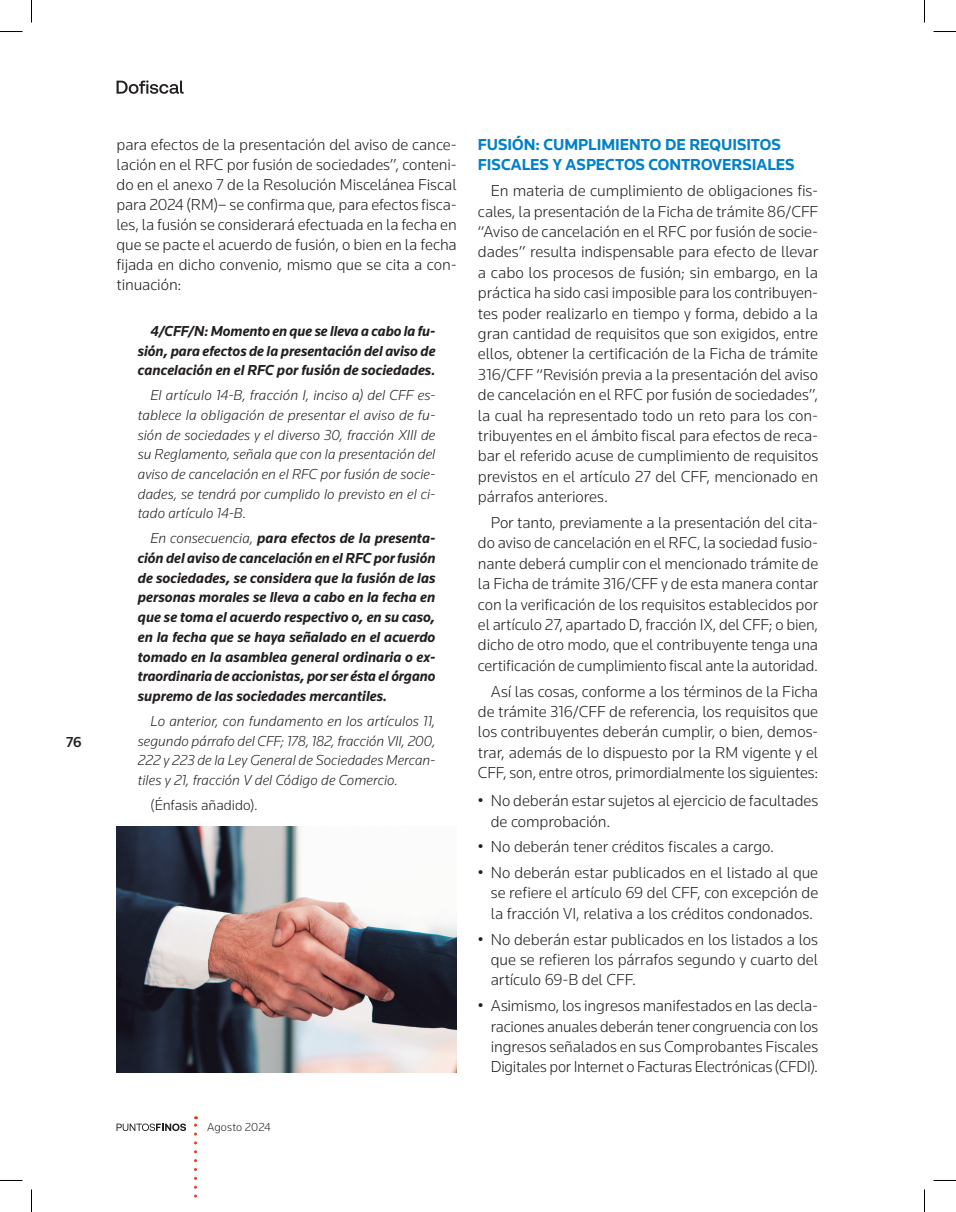
<style>
.page{position:relative;width:956px;height:1212px;background:#fff}
.page>*{position:absolute;margin:0;border:0;box-sizing:border-box;transform-origin:0 0}
.a_parrafo{font:300 16.5px/20.4px "Knowledge";letter-spacing:-.005em;color:#231f20;text-align:justify}
.a_titulo_rubrica{font:700 16.5px/20.4px "Knowledge";letter-spacing:-.005em;color:#0081c7}
.a_cita{font:italic 700 15px/19.6px "Knowledge";color:#231f20;text-align:justify}
.a_cita-2{font:italic 300 15px/19.6px "Knowledge";color:#231f20;text-align:justify}
.a_cita-3{font:300 15px "Knowledge";letter-spacing:-.005em;color:#231f20}
.t1{font:500 15px "Knowledge";color:#231f20}
.t2{font:300 12px "Knowledge";letter-spacing:.005em;color:#231f20}
.s1{font-weight:300}
</style>
<div class="page">
<svg style="left:117px;top:1123px;width:69px;height:7px"></svg>
<svg style="left:194px;top:1116px;width:3px;height:79px"></svg>
<svg style="left:117px;top:80px;width:67px;height:14px"></svg>
<img style="left:117px;top:826px;width:340px;height:245px">
<svg style="left:0;top:31px;width:22px;height:1px"></svg>
<svg style="left:933px;top:31px;width:23px;height:1px"></svg>
<svg style="left:31px;top:0;width:1px;height:22px"></svg>
<svg style="left:31px;top:1189px;width:1px;height:22px"></svg>
<svg style="left:924px;top:0;width:1px;height:22px"></svg>
<svg style="left:924px;top:1189px;width:1px;height:22px"></svg>
<p class="t1" style="left:66px;top:732px;width:17px">76</p>
<p class="a_parrafo" style="left:117px;top:134px;width:342px;line-height:20px">para efectos de la presentación del aviso de cance&shy;lación en el RFC por fusión de sociedades”, conteni&shy;do en el anexo 7 de la Resolución Miscelánea Fiscal para 2024 (RM)– se confirma que, para efectos fisca&shy;les, la fusión se considerará efectuada en la fecha en que se pacte el acuerdo de fusión, o bien en la fecha fijada en dicho convenio, mismo que se cita a con&shy;tinuación:</p>
<p class="a_cita" style="left:138px;top:321px;width:299px;text-indent:13px">4/CFF/N: Momento en que se lleva a cabo la fu&shy;sión, para efectos de la presentación del aviso de cancelación en el RFC por fusión de sociedades.</p>
<p class="a_cita-2" style="left:138px;top:385px;width:299px;text-indent:13px">El artículo 14-B, fracción I, inciso a) del CFF es&shy;tablece la obligación de presentar el aviso de fu&shy;sión de sociedades y el diverso 30, fracción XIII de su Reglamento, señala que con la presentación del aviso de cancelación en el RFC por fusión de socie&shy;dades, se tendrá por cumplido lo previsto en el ci&shy;tado artículo 14-B.</p>
<p class="a_cita" style="left:138px;top:528px;width:299px;text-indent:13px"><span class="s1">En consecuencia,</span> para efectos de la presenta&shy;ción del aviso de cancelación en el RFC por fusión de sociedades, se considera que la fusión de las personas morales se lleva a cabo en la fecha en que se toma el acuerdo respectivo o, en su caso, en la fecha que se haya señalado en el acuerdo tomado en la asamblea general ordinaria o ex&shy;traordinaria de accionistas, por ser ésta el órgano supremo de las sociedades mercantiles.</p>
<p class="a_cita-2" style="left:138px;top:710px;width:299px;text-indent:13px">Lo anterior, con fundamento en los artículos 11, segundo párrafo del CFF; 178, 182, fracción VII, 200, 222 y 223 de la Ley General de Sociedades Mercan&shy;tiles y 21, fracción V del Código de Comercio.</p>
<p class="a_cita-3" style="left:151px;top:795px;width:109px">(Énfasis añadido).</p>
<p class="t2" style="left:207px;top:1119px;width:65px">Agosto 2024</p>
<p class="a_titulo_rubrica" style="left:478px;top:134px;width:318px">FUSIÓN: CUMPLIMIENTO DE REQUISITOS<br>FISCALES Y ASPECTOS CONTROVERSIALES</p>
<p class="a_parrafo" style="left:478px;top:180px;width:342px;text-indent:13px">En materia de cumplimiento de obligaciones fis&shy;cales, la presentación de la Ficha de trámite 86/CFF “Aviso de cancelación en el RFC por fusión de socie&shy;dades” resulta indispensable para efecto de llevar a cabo los procesos de fusión; sin embargo, en la práctica ha sido casi imposible para los contribuyen&shy;tes poder realizarlo en tiempo y forma, debido a la gran cantidad de requisitos que son exigidos, entre ellos, obtener la certificación de la Ficha de trámite 316/CFF “Revisión previa a la presentación del aviso de cancelación en el RFC por fusión de sociedades”, la cual ha representado todo un reto para los con&shy;tribuyentes en el ámbito fiscal para efectos de reca&shy;bar el referido acuse de cumplimiento de requisitos previstos en el artículo 27 del CFF, mencionado en párrafos anteriores.</p>
<p class="a_parrafo" style="left:478px;top:512px;width:342px;text-indent:13px">Por tanto, previamente a la presentación del cita&shy;do aviso de cancelación en el RFC, la sociedad fusio&shy;nante deberá cumplir con el mencionado trámite de la Ficha de trámite 316/CFF y de esta manera contar con la verificación de los requisitos establecidos por el artículo 27, apartado D, fracción IX, del CFF; o bien, dicho de otro modo, que el contribuyente tenga una certificación de cumplimiento fiscal ante la autoridad.</p>
<p class="a_parrafo" style="left:478px;top:680px;width:342px;text-indent:13px">Así las cosas, conforme a los términos de la Ficha de trámite 316/CFF de referencia, los requisitos que los contribuyentes deberán cumplir, o bien, demos&shy;trar, además de lo dispuesto por la RM vigente y el CFF, son, entre otros, primordialmente los siguientes:</p>
<p class="a_parrafo" style="left:491px;top:789px;width:329px;text-indent:-13px">• No deberán estar sujetos al ejercicio de facultades de comprobación.</p>
<p class="a_parrafo" style="left:478px;top:836px;width:298px">• No deberán tener créditos fiscales a cargo.</p>
<p class="a_parrafo" style="left:491px;top:861px;width:329px;text-indent:-13px">• No deberán estar publicados en el listado al que se refiere el artículo 69 del CFF, con excepción de la fracción VI, relativa a los créditos condonados.</p>
<p class="a_parrafo" style="left:491px;top:928px;width:329px;text-indent:-13px">• No deberán estar publicados en los listados a los que se refieren los párrafos segundo y cuarto del artículo 69-B del CFF.</p>
<p class="a_parrafo" style="left:491px;top:994px;width:329px;text-indent:-13px">• Asimismo, los ingresos manifestados en las decla&shy;raciones anuales deberán tener congruencia con los ingresos señalados en sus Comprobantes Fiscales Digitales por Internet o Facturas Electrónicas (CFDI).</p>
</div>
